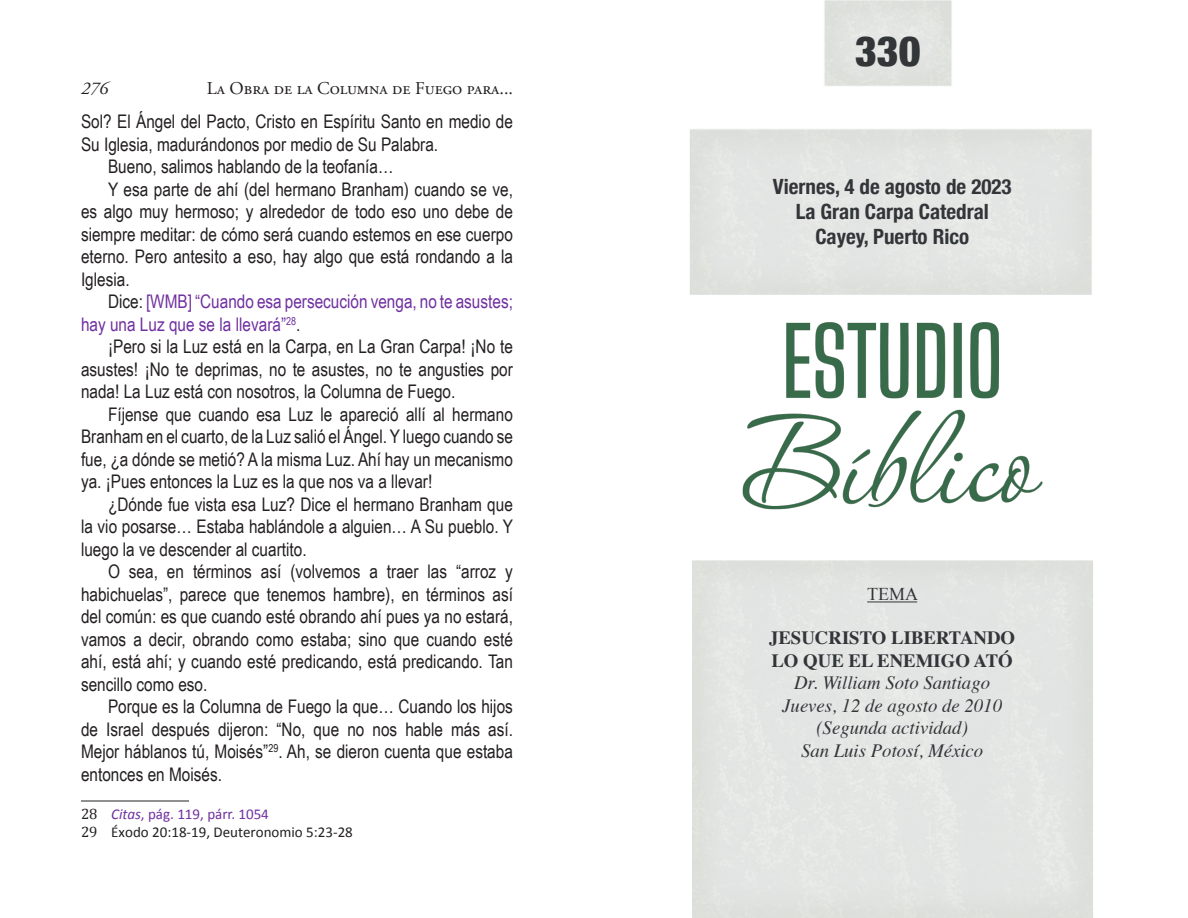
<style>
.page{position:relative;width:1188px;height:918px;background:#fff}
.page>*{position:absolute;margin:0;border:0;box-sizing:border-box;transform-origin:0 0}
.t1{font:900 condensed 42px "Helvetica Neue";color:#323639}
.t2{font:700 condensed 21px/25.2px "Helvetica Neue";color:#323639;text-align:center}
.t3{font:18.75px "Arial Narrow";color:#231f20}
.t4{font:italic 18.75px/22.5px "Times";color:#323639;text-align:center}
.t5{font:18.75px "Arial Narrow";color:#7030a0}
.t6{font:700 18.75px/22.5px "Times";color:#323639}
.t7{font:18px "Adobe Garamond Pro";color:#231f20}
.t8{font:18px "Times New Roman";color:#323639}
.t9{font:italic 18px "Adobe Garamond Pro";color:#231f20}
.t10{font:15px/18px "Calibri";color:#231f20}
.s1{color:#231f20}
.s2{font-family:"Cambria"}
.s3{font-style:italic;color:#7030a0}
.s4{color:#7030a0}
</style>
<div class="page">
<hr style="left:81px;top:801px;width:108px;height:1px;background:#231f20">
<img style="left:690px;top:0;width:403px;height:918px">
<hr style="left:867px;top:602px;width:50px;height:1px;background:#323639">
<p class="t9" style="left:81px;top:78px;width:28px">276</p>
<p class="t7" style="left:207px;top:78px;width:308px">La Obra de la Columna de Fuego para...</p>
<p class="t3" style="left:81px;top:108px;width:434px">Sol? El Ángel del Pacto, Cristo en Espíritu Santo en medio de</p>
<p class="t3" style="left:81px;top:131px;width:359px">Su Iglesia, madurándonos por medio de Su Palabra.</p>
<p class="t3" style="left:108px;top:153px;width:287px">Bueno, salimos hablando de la teofanía…</p>
<p class="t3" style="left:108px;top:176px;width:406px">Y esa parte de ahí (del hermano Branham) cuando se ve,</p>
<p class="t3" style="left:81px;top:198px;width:434px">es algo muy hermoso; y alrededor de todo eso uno debe de</p>
<p class="t3" style="left:81px;top:221px;width:433px">siempre meditar: de cómo será cuando estemos en ese cuerpo</p>
<p class="t3" style="left:81px;top:243px;width:434px">eterno. Pero antesito a eso, hay algo que está rondando a la</p>
<p class="t3" style="left:81px;top:266px;width:50px">Iglesia.</p>
<p class="t5" style="left:108px;top:288px;width:406px"><span class="s1">Dice:</span> [WMB] “Cuando esa persecución venga, no te asustes;</p>
<p class="t5" style="left:81px;top:311px;width:221px">hay una Luz que se la llevará”<sup>28</sup><span class="s1">.</span></p>
<p class="t3" style="left:108px;top:333px;width:406px">¡Pero si la Luz está en la Carpa, en La Gran Carpa! ¡No te</p>
<p class="t3" style="left:81px;top:356px;width:433px">asustes! ¡No te deprimas, no te asustes, no te angusties por</p>
<p class="t3" style="left:81px;top:378px;width:376px">nada! La Luz está con nosotros, la Columna de Fuego.</p>
<p class="t3" style="left:108px;top:401px;width:406px">Fíjense que cuando esa Luz le apareció allí al hermano</p>
<p class="t3" style="left:81px;top:423px;width:433px">Branham en el cuarto, de la Luz salió el Ángel. Y luego cuando se</p>
<p class="t3" style="left:81px;top:446px;width:433px">fue, ¿a dónde se metió? A la misma Luz. Ahí hay un mecanismo</p>
<p class="t3" style="left:81px;top:468px;width:353px">ya. ¡Pues entonces la Luz es la que nos va a llevar!</p>
<p class="t3" style="left:108px;top:491px;width:406px">¿Dónde fue vista esa Luz? Dice el hermano Branham que</p>
<p class="t3" style="left:81px;top:513px;width:434px">la vio posarse… Estaba hablándole a alguien… A Su pueblo. Y</p>
<p class="t3" style="left:81px;top:536px;width:227px">luego la ve descender al cuartito.</p>
<p class="t3" style="left:108px;top:558px;width:406px">O sea, en términos así (volvemos a traer las “arroz y</p>
<p class="t3" style="left:81px;top:581px;width:433px">habichuelas”, parece que tenemos hambre), en términos así</p>
<p class="t3" style="left:81px;top:603px;width:433px">del común: es que cuando esté obrando ahí pues ya no estará,</p>
<p class="t3" style="left:81px;top:626px;width:434px">vamos a decir, obrando como estaba; sino que cuando esté</p>
<p class="t3" style="left:81px;top:648px;width:433px">ahí, está ahí; y cuando esté predicando, está predicando. Tan</p>
<p class="t3" style="left:81px;top:671px;width:128px">sencillo como eso.</p>
<p class="t3" style="left:108px;top:693px;width:406px">Porque es la Columna de Fuego la que… Cuando los hijos</p>
<p class="t3" style="left:81px;top:716px;width:433px">de Israel después dijeron: “No, que no nos hable más así.</p>
<p class="t3" style="left:81px;top:738px;width:433px">Mejor háblanos tú, Moisés”<sup>29</sup>. Ah, se dieron cuenta que estaba</p>
<p class="t3" style="left:81px;top:761px;width:143px">entonces en Moisés.</p>
<p class="t10" style="left:81px;top:804px;width:273px"><span class="s2">28</span> <span class="s3">Citas</span><span class="s4">, pág. 119, párr. 1054<br></span><span class="s2">29</span> Éxodo 20:18-19, Deuteronomio 5:23-28</p>
<h1 class="t1" style="left:855px;top:16px;width:67px">330</h1>
<p class="t2" style="left:773px;top:172px;width:240px">Viernes, 4 de agosto de 2023<br>La Gran Carpa Catedral<br>Cayey, Puerto Rico</p>
<p class="t8" style="left:867px;top:582px;width:52px">TEMA</p>
<p class="t6" style="left:769px;top:625px;width:248px">JESUCRISTO LIBERTANDO<br>LO QUE EL ENEMIGO ATÓ</p>
<p class="t4" style="left:782px;top:670px;width:221px">Dr. William Soto Santiago<br>Jueves, 12 de agosto de 2010 (Segunda actividad)<br>San Luis Potosí, México</p>
</div>
